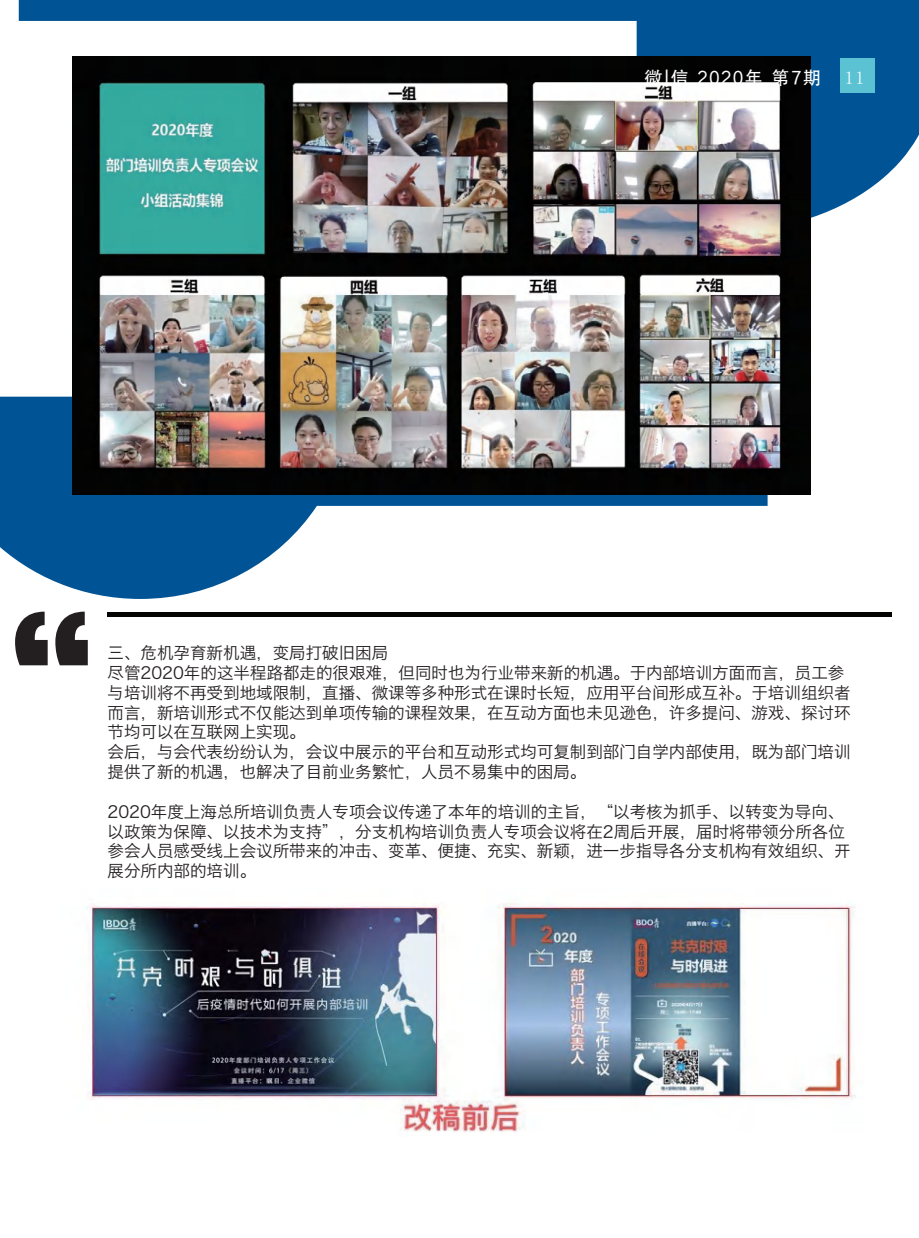
<style>
.page{position:relative;width:919px;height:1238px;background:#fff}
.page>*{position:absolute;margin:0;border:0;box-sizing:border-box;transform-origin:0 0}
.t1{font:18px "FZHTK GBK1 0";letter-spacing:.1em;color:#fff}
.t2{font:18px "Ping Fang SC Medium";color:#fff}
.t3{font:16.5px/19.8px "Hiragino Sans GB W3";color:#231f20}
</style>
<div class="page">
<img style="left:86px;top:903px;width:770px;height:229px">
<svg style="left:0;top:396px;width:767px;height:203px"></svg>
<hr style="left:108px;top:612px;width:784px;height:4px;background:#040503">
<svg style="left:19px;top:0;width:899px;height:232px;fill:#005495"></svg>
<svg style="left:15px;top:611px;width:73px;height:54px"></svg>
<img style="left:73px;top:56px;width:737px;height:438px">
<div style="left:840px;top:58px;width:35px;height:34px;background:#5bc2d4"></div>
<p class="t1" style="left:644px;top:67px;width:178px">微|信 2020年 第7期</p>
<p class="t2" style="left:844px;top:68px;width:21px">11</p>
<p class="t3" style="left:108px;top:643px;width:744px">三、危机孕育新机遇，变局打破旧困局<br>尽管2020年的这半程路都走的很艰难，但同时也为行业带来新的机遇。于内部培训方面而言，员工参与培训将不再受到地域限制，直播、微课等多种形式在课时长短，应用平台间形成互补。于培训组织者而言，新培训形式不仅能达到单项传输的课程效果，在互动方面也未见逊色，许多提问、游戏、探讨环节均可以在互联网上实现。<br>会后，与会代表纷纷认为，会议中展示的平台和互动形式均可复制到部门自学内部使用，既为部门培训提供了新的机遇，也解决了目前业务繁忙，人员不易集中的困局。</p>
<p class="t3" style="left:108px;top:801px;width:744px">2020年度上海总所培训负责人专项会议传递了本年的培训的主旨，“以考核为抓手、以转变为导向、以政策为保障、以技术为支持”，分支机构培训负责人专项会议将在2周后开展，届时将带领分所各位参会人员感受线上会议所带来的冲击、变革、便捷、充实、新颖，进一步指导各分支机构有效组织、开展分所内部的培训。</p>
</div>
